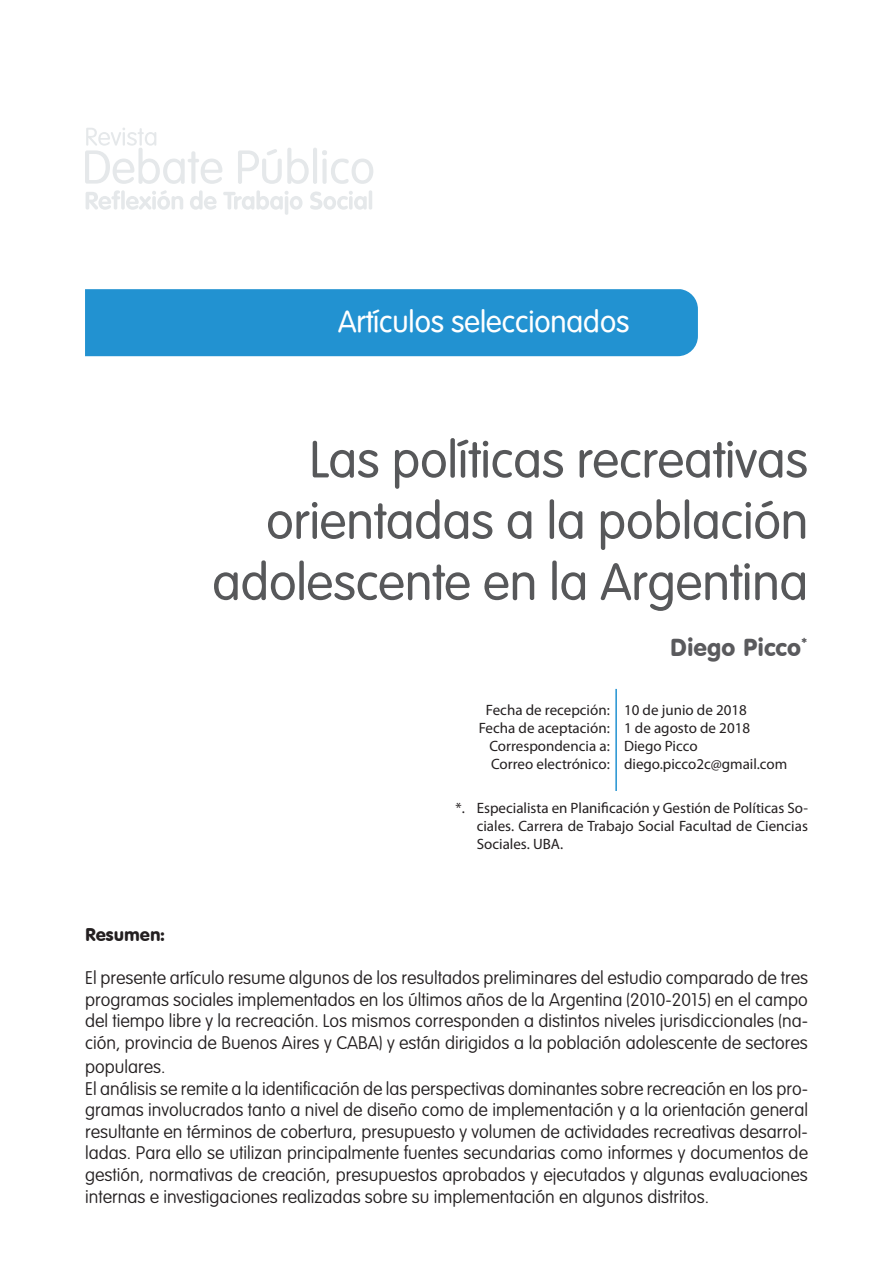
<style>
.page{position:relative;width:893px;height:1263px;background:#fff}
.page>*{position:absolute;margin:0;border:0;box-sizing:border-box;transform-origin:0 0}
.t1{font:51px/61.2px "VAG Rounded Lt Normal";color:#57585a;text-align:right}
.t2{font:30px "VAG Rounded Lt Normal";color:#fff}
.t3{font:24px "VAG Rounded BT";color:#5a5a5d}
.t4{font:100 18px/21.6px "VAG Rounded Std";color:#231f20;text-align:justify}
.t5{font:18px "VAG Rounded BT";color:#231f20}
.t6{font:15px/18px "Myriad Pro";color:#231f20;text-align:justify}
</style>
<div class="page">
<div style="left:85px;top:289px;width:613px;height:67px;background:#2292d1"></div>
<svg style="left:85px;top:128px;width:137px;height:56px"></svg>
<svg style="left:238px;top:148px;width:71px;height:36px"></svg>
<hr style="left:313px;top:148px;width:4px;height:36px;background:#e5e8ea;border-radius:2px">
<svg style="left:322px;top:150px;width:51px;height:34px"></svg>
<svg style="left:86px;top:190px;width:34px;height:20px"></svg>
<hr style="left:121px;top:190px;width:4px;height:20px;background:#e5e8ea;border-radius:2px">
<svg style="left:126px;top:190px;width:57px;height:20px"></svg>
<svg style="left:190px;top:190px;width:27px;height:20px"></svg>
<svg style="left:223px;top:190px;width:80px;height:25px"></svg>
<svg style="left:310px;top:191px;width:57px;height:19px"></svg>
<hr style="left:369px;top:190px;width:3px;height:20px;background:#e5e8ea;border-radius:2px">
<hr style="left:615px;top:689px;width:2px;height:102px;background:#2292d1">
<h2 class="t2" style="left:338px;top:304px;width:293px">Artículos seleccionados</h2>
<h1 class="t1" style="left:212px;top:429px;width:597px">Las políticas recreativas orientadas a la población adolescente en la Argentina</h1>
<h3 class="t3" style="left:670px;top:632px;width:139px">Diego Picco<sup>*</sup></h3>
<p class="t6" style="left:479px;top:702px;width:132px;text-align:right">Fecha de recepción:<br>Fecha de aceptación:<br>Correspondencia a:<br>Correo electrónico:</p>
<p class="t6" style="left:624px;top:702px;width:165px;text-align:left">10 de junio de 2018<br>1 de agosto de 2018<br>Diego Picco diego.picco2c@gmail.com</p>
<p class="t6" style="left:477px;top:799px;width:333px;text-indent:-21px">*. Especialista en Planificación y Gestión de Políticas So&shy;ciales. Carrera de Trabajo Social Facultad de Ciencias Sociales. UBA.</p>
<p class="t5" style="left:85px;top:923px;width:81px">Resumen:</p>
<p class="t4" style="left:85px;top:968px;width:724px">El presente artículo resume algunos de los resultados preliminares del estudio comparado de tres programas sociales implementados en los últimos años de la Argentina (2010-2015) en el campo del tiempo libre y la recreación. Los mismos corresponden a distintos niveles jurisdiccionales (na&shy;ción, provincia de Buenos Aires y CABA) y están dirigidos a la población adolescente de sectores</p>
<p class="t4" style="left:85px;top:1056px;width:724px;text-align:left">populares.<br>El análisis se remite a la identificación de las perspectivas dominantes sobre recreación en los pro&shy;gramas involucrados tanto a nivel de diseño como de implementación y a la orientación general resultante en términos de cobertura, presupuesto y volumen de actividades recreativas desarrol&shy;ladas. Para ello se utilizan principalmente fuentes secundarias como informes y documentos de gestión, normativas de creación, presupuestos aprobados y ejecutados y algunas evaluaciones internas e investigaciones realizadas sobre su implementación en algunos distritos.</p>
</div>
